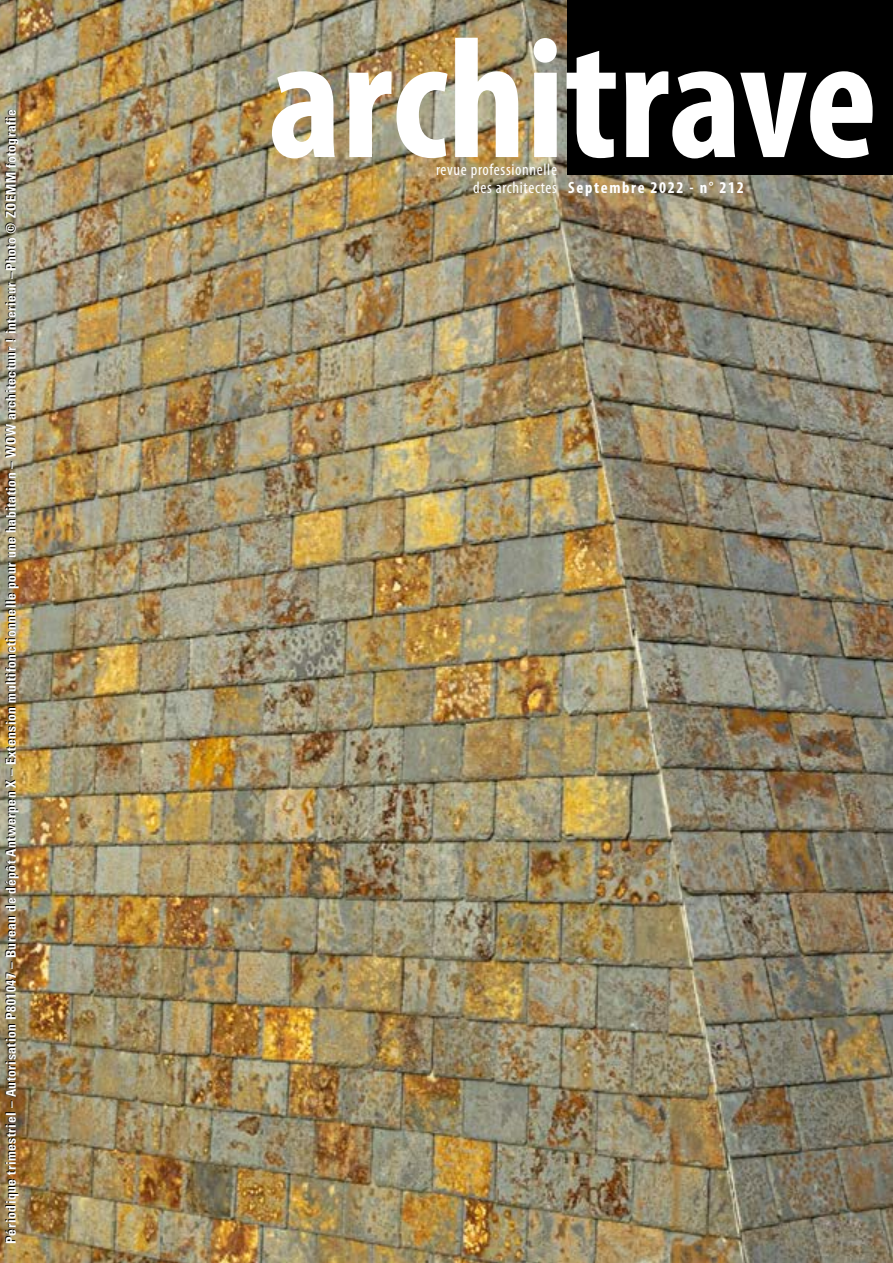
<style>
.page{position:relative;width:893px;height:1263px;background:#fff}
.page>*{position:absolute;margin:0;border:0;box-sizing:border-box;transform-origin:0 0}
.t1{font:700 condensed 172.5px "Myriad Pro";color:#fff}
.t2{font:condensed 16.5px/18px "Myriad Pro";letter-spacing:.04em;color:#fff;text-align:right}
.t3{font:700 condensed 16.5px "Myriad Pro";letter-spacing:.1em;color:#fff}
.t4{font:700 condensed 13.5px "Univers LT Std";letter-spacing:.04em;color:#fff}
</style>
<div class="page">
<img style="left:0;top:0;width:893px;height:1263px">
<div style="left:567px;top:0;width:326px;height:174px;background:#000"></div>
<p class="t4" style="left:3px;top:1244px;width:1135px;rotate:-90deg">Périodique trimestriel – Autorisation P801047 – Bureau de dépôt Antwerpen X – Extension multifonctionnelle pour une habitation – WOW architectuur ! interieur –Photo © ZOEMM fotografie</p>
<h1 class="t1" style="left:269px;top:5px;width:610px">architrave</h1>
<p class="t3" style="left:568px;top:178px;width:177px">Septembre 2022 - n° 212</p>
<p class="t2" style="left:436px;top:161px;width:122px">revue professionnelle des architectes</p>
</div>
